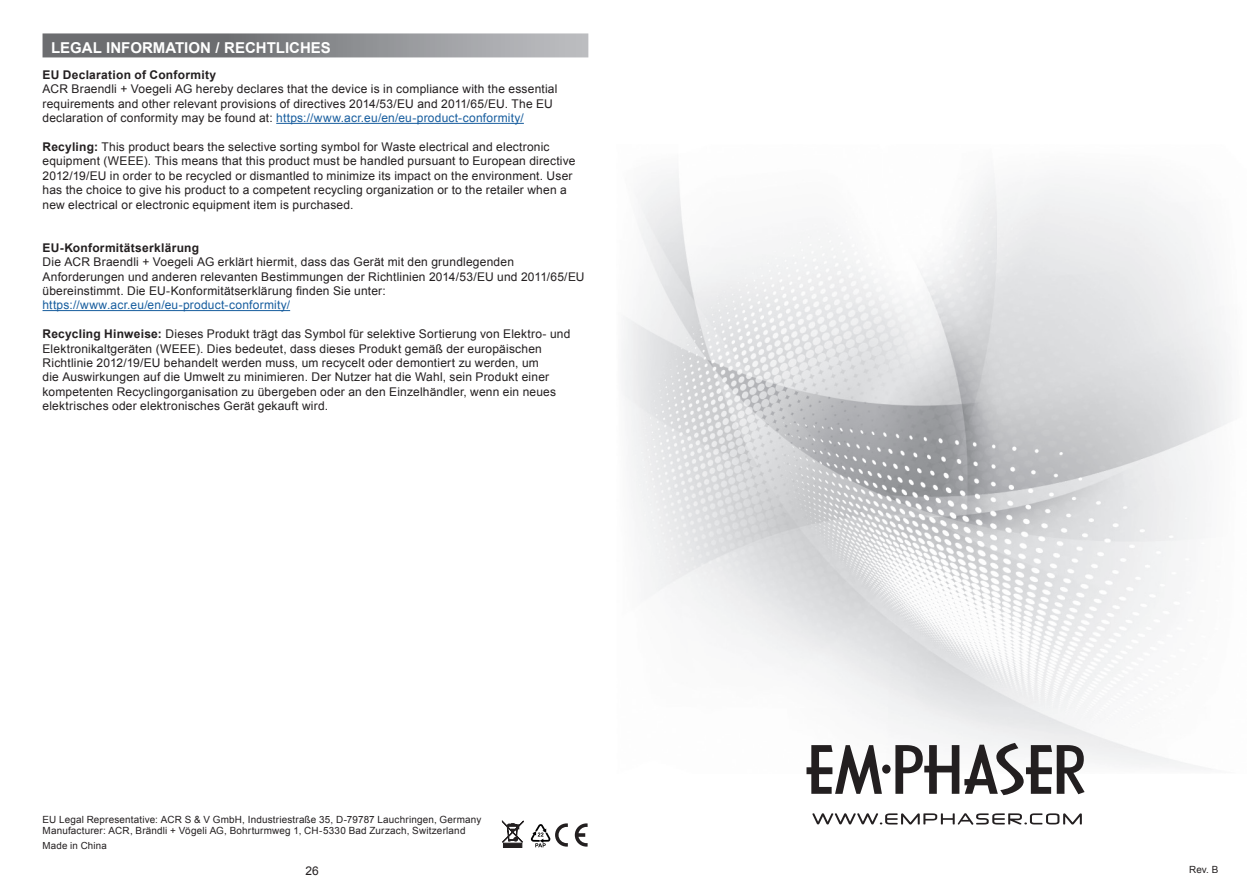
<style>
.page{position:relative;width:1259px;height:893px;background:#fff}
.page>*{position:absolute;margin:0;border:0;box-sizing:border-box;transform-origin:0 0}
.t1{font:700 15px "Arial";color:#fff}
.t2{font:12px/14.4px "Arial";letter-spacing:.015em;color:#231f20}
.t3{font:700 12px "Arial";letter-spacing:.02em;color:#231f20}
.t4{font:12px "Arial";letter-spacing:.02em;color:#175d9e}
.t5{font:9.9px/11.9px "Arial";letter-spacing:.02em;color:#231f20}
.t6{font:9.75px "Arial";letter-spacing:.015em;color:#231f20}
.s1{color:#175d9e}
.s2{font-weight:700}
</style>
<div class="page">
<div style="left:43px;top:851px;width:544px;height:17px;border:2px solid #fff;border-radius:8px"></div>
<img style="left:623px;top:172px;width:608px;height:602px">
<svg style="left:812px;top:813px;width:269px;height:12px"></svg>
<svg style="left:806px;top:745px;width:76px;height:49px"></svg>
<div style="left:882px;top:765px;width:8px;height:9px;background:#231f20;border-radius:50%"></div>
<svg style="left:895px;top:743px;width:189px;height:52px"></svg>
<svg style="left:575px;top:823px;width:12px;height:24px"></svg>
<svg style="left:502px;top:821px;width:21px;height:27px"></svg>
<svg style="left:530px;top:823px;width:38px;height:24px"></svg>
<svg style="left:43px;top:33px;width:545px;height:24px;background:#8b8c8f"></svg>
<hr style="left:276px;top:123px;width:248px;height:1px;background:#175d9e">
<hr style="left:43px;top:310px;width:247px;height:1px;background:#175d9e">
<p class="t1" style="left:51px;top:38px;width:281px">LEGAL INFORMATION / RECHTLICHES</p>
<p class="t3" style="left:43px;top:67px;width:175px">EU Declaration of Conformity</p>
<p class="t2" style="left:43px;top:82px;width:516px">ACR Braendli + Voegeli AG hereby declares that the device is in compliance with the essential requirements and other relevant provisions of directives 2014/53/EU and 2011/65/EU. The EU declaration of conformity may be found at: <span class="s1">https://www.acr.eu/en/eu-product-conformity/</span></p>
<p class="t2" style="left:43px;top:140px;width:534px"><span class="s2">Recyling:</span> This product bears the selective sorting symbol for Waste electrical and electronic equipment (WEEE). This means that this product must be handled pursuant to European directive 2012/19/EU in order to be recycled or dismantled to minimize its impact on the environment. User has the choice to give his product to a competent recycling organization or to the retailer when a new electrical or electronic equipment item is purchased.</p>
<p class="t3" style="left:43px;top:239px;width:158px">EU-Konformitätserklärung</p>
<p class="t2" style="left:43px;top:255px;width:543px">Die ACR Braendli + Voegeli AG erklärt hiermit, dass das Gerät mit den grundlegenden<br>Anforderungen und anderen relevanten Bestimmungen der Richtlinien 2014/53/EU und 2011/65/EU übereinstimmt. Die EU-Konformitätserklärung finden Sie unter:</p>
<p class="t4" style="left:43px;top:297px;width:249px">https://www.acr.eu/en/eu-product-conformity/</p>
<p class="t2" style="left:43px;top:327px;width:529px"><span class="s2">Recycling Hinweise:</span> Dieses Produkt trägt das Symbol für selektive Sortierung von Elektro- und Elektronikaltgeräten (WEEE). Dies bedeutet, dass dieses Produkt gemäß der europäischen Richtlinie 2012/19/EU behandelt werden muss, um recycelt oder demontiert zu werden, um<br>die Auswirkungen auf die Umwelt zu minimieren. Der Nutzer hat die Wahl, sein Produkt einer kompetenten Recyclingorganisation zu übergeben oder an den Einzelhändler, wenn ein neues elektrisches oder elektronisches Gerät gekauft wird.</p>
<p class="t5" style="left:43px;top:813px;width:440px">EU Legal Representative: ACR S &amp; V GmbH, Industriestraße 35, D-79787 Lauchringen, Germany<br>Manufacturer: ACR, Brändli + Vögeli AG, Bohrturmweg 1, CH-5330 Bad Zurzach, Switzerland</p>
<p class="t6" style="left:43px;top:839px;width:66px">Made in China</p>
<p class="t2" style="left:305px;top:864px;width:15px">26</p>
<p class="t5" style="left:1189px;top:864px;width:31px">Rev. B</p>
</div>
